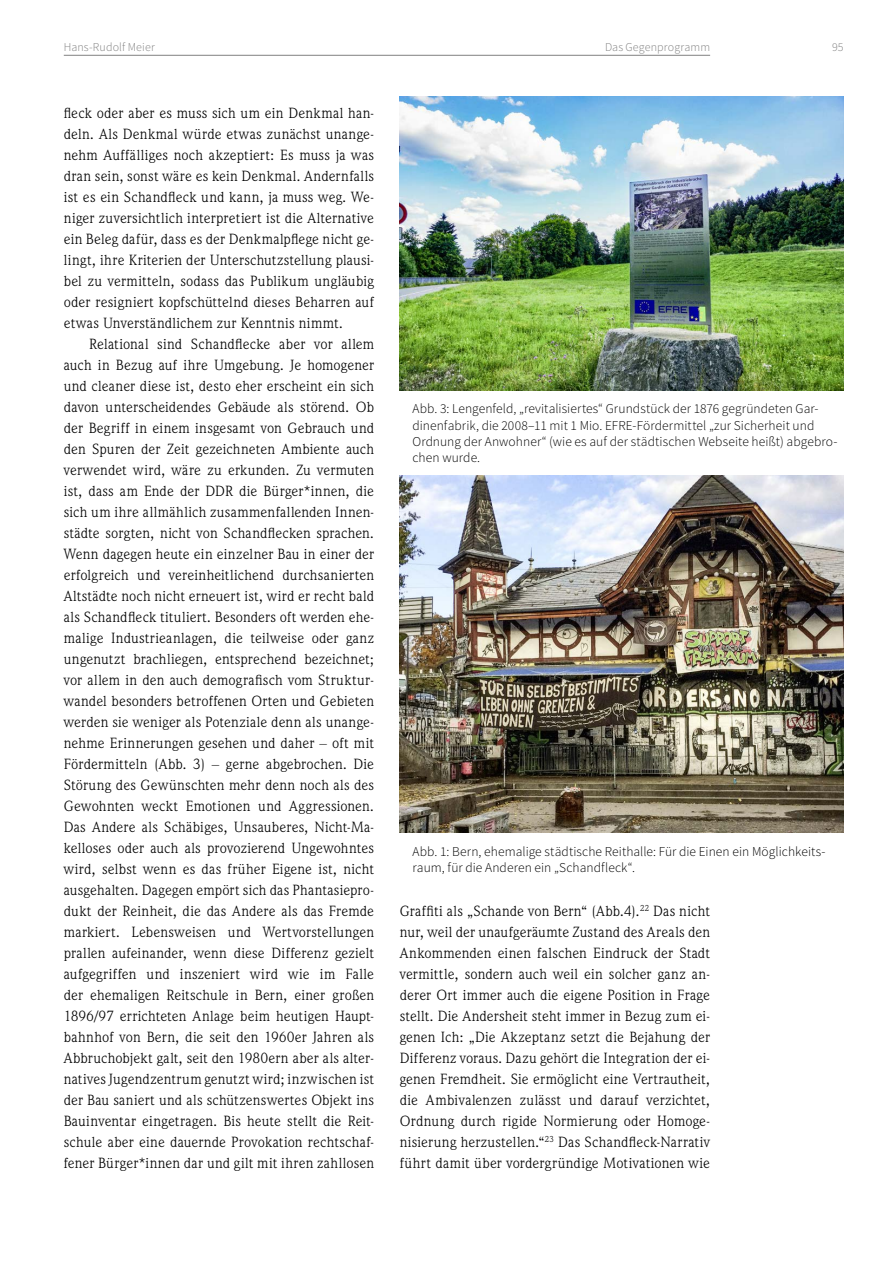
<style>
.page{position:relative;width:893px;height:1263px;background:#fff}
.page>*{position:absolute;margin:0;border:0;box-sizing:border-box;transform-origin:0 0}
.t1{font:15px/21px "Weidemann IT Cby BT";letter-spacing:.01em;color:#000;text-align:justify}
.t2{font:300 13.5px/16.2px "Source Sans Pro";letter-spacing:.005em;color:#000}
.t3{font:300 12px "Source Sans Pro";letter-spacing:.01em;color:#808080}
</style>
<div class="page">
<hr style="left:64px;top:55px;width:646px;height:1px;background:#808080">
<img style="left:400px;top:97px;width:444px;height:294px">
<img style="left:400px;top:476px;width:444px;height:357px">
<p class="t3" style="left:64px;top:39px;width:93px">Hans-Rudolf Meier</p>
<p class="t3" style="left:605px;top:39px;width:107px">Das Gegenprogramm</p>
<p class="t3" style="left:832px;top:39px;width:13px">95</p>
<p class="t1" style="left:64px;top:102px;width:312px">fleck oder aber es muss sich um ein Denkmal han&shy;deln. Als Denkmal würde etwas zunächst unange&shy;nehm Auffälliges noch akzeptiert: Es muss ja was dran sein, sonst wäre es kein Denkmal. Andernfalls ist es ein Schandfleck und kann, ja muss weg. We&shy;niger zuversichtlich interpretiert ist die Alternative ein Beleg dafür, dass es der Denkmalpflege nicht ge&shy;lingt, ihre Kriterien der Unterschutzstellung plausi&shy;bel zu vermitteln, sodass das Publikum ungläubig oder resigniert kopfschüttelnd dieses Beharren auf etwas Unverständlichem zur Kenntnis nimmt.</p>
<p class="t1" style="left:64px;top:333px;width:312px;text-indent:26px">Relational sind Schandflecke aber vor allem auch in Bezug auf ihre Umgebung. Je homogener und cleaner diese ist, desto eher erscheint ein sich davon unterscheidendes Gebäude als störend. Ob der Begriff in einem insgesamt von Gebrauch und den Spuren der Zeit gezeichneten Ambiente auch verwendet wird, wäre zu erkunden. Zu vermuten ist, dass am Ende der DDR die Bürger*innen, die sich um ihre allmählich zusammenfallenden Innen&shy;städte sorgten, nicht von Schandflecken sprachen.<br>Wenn dagegen heute ein einzelner Bau in einer der erfolgreich und vereinheitlichend durchsanierten Altstädte noch nicht erneuert ist, wird er recht bald als Schandfleck tituliert. Besonders oft werden ehe&shy;malige Industrieanlagen, die teilweise oder ganz ungenutzt brachliegen, entsprechend bezeichnet; vor allem in den auch demografisch vom Struktur&shy;wandel besonders betroffenen Orten und Gebieten werden sie weniger als Potenziale denn als unange&shy;nehme Erinnerungen gesehen und daher – oft mit Fördermitteln (Abb. 3) – gerne abgebrochen. Die Störung des Gewünschten mehr denn noch als des Gewohnten weckt Emotionen und Aggressionen.<br>Das Andere als Schäbiges, Unsauberes, Nicht-Ma&shy;kelloses oder auch als provozierend Ungewohntes wird, selbst wenn es das früher Eigene ist, nicht ausgehalten. Dagegen empört sich das Phantasiepro&shy;dukt der Reinheit, die das Andere als das Fremde markiert. Lebensweisen und Wertvorstellungen prallen aufeinander, wenn diese Differenz gezielt aufgegriffen und inszeniert wird wie im Falle der ehemaligen Reitschule in Bern, einer großen 1896/97 errichteten Anlage beim heutigen Haupt&shy;bahnhof von Bern, die seit den 1960er Jahren als Abbruchobjekt galt, seit den 1980ern aber als alter&shy;natives Jugendzentrum genutzt wird; inzwischen ist der Bau saniert und als schützenswertes Objekt ins Bauinventar eingetragen. Bis heute stellt die Reit&shy;schule aber eine dauernde Provokation rechtschaf&shy;fener Bürger*innen dar und gilt mit ihren zahllosen</p>
<p class="t2" style="left:412px;top:401px;width:426px">Abb. 3: Lengenfeld, „revitalisiertes“ Grundstück der 1876 gegründeten Gar&shy;dinenfabrik, die 2008–11 mit 1 Mio. EFRE-Fördermittel „zur Sicherheit und Ordnung der Anwohner“ (wie es auf der städtischen Webseite heißt) abgebro&shy;chen wurde.</p>
<p class="t2" style="left:412px;top:843px;width:415px">Abb. 1: Bern, ehemalige städtische Reithalle: Für die Einen ein Möglichkeits&shy;raum, für die Anderen ein „Schandfleck“.</p>
<p class="t1" style="left:400px;top:900px;width:312px">Graffiti als „Schande von Bern“ (Abb.4).<sup>22</sup> Das nicht nur, weil der unaufgeräumte Zustand des Areals den Ankommenden einen falschen Eindruck der Stadt vermittle, sondern auch weil ein solcher ganz an&shy;derer Ort immer auch die eigene Position in Frage stellt. Die Andersheit steht immer in Bezug zum ei&shy;genen Ich: „Die Akzeptanz setzt die Bejahung der Differenz voraus. Dazu gehört die Integration der ei&shy;genen Fremdheit. Sie ermöglicht eine Vertrautheit, die Ambivalenzen zulässt und darauf verzichtet, Ordnung durch rigide Normierung oder Homoge&shy;nisierung herzustellen.“<sup>23</sup> Das Schandfleck-Narrativ führt damit über vordergründige Motivationen wie</p>
</div>
